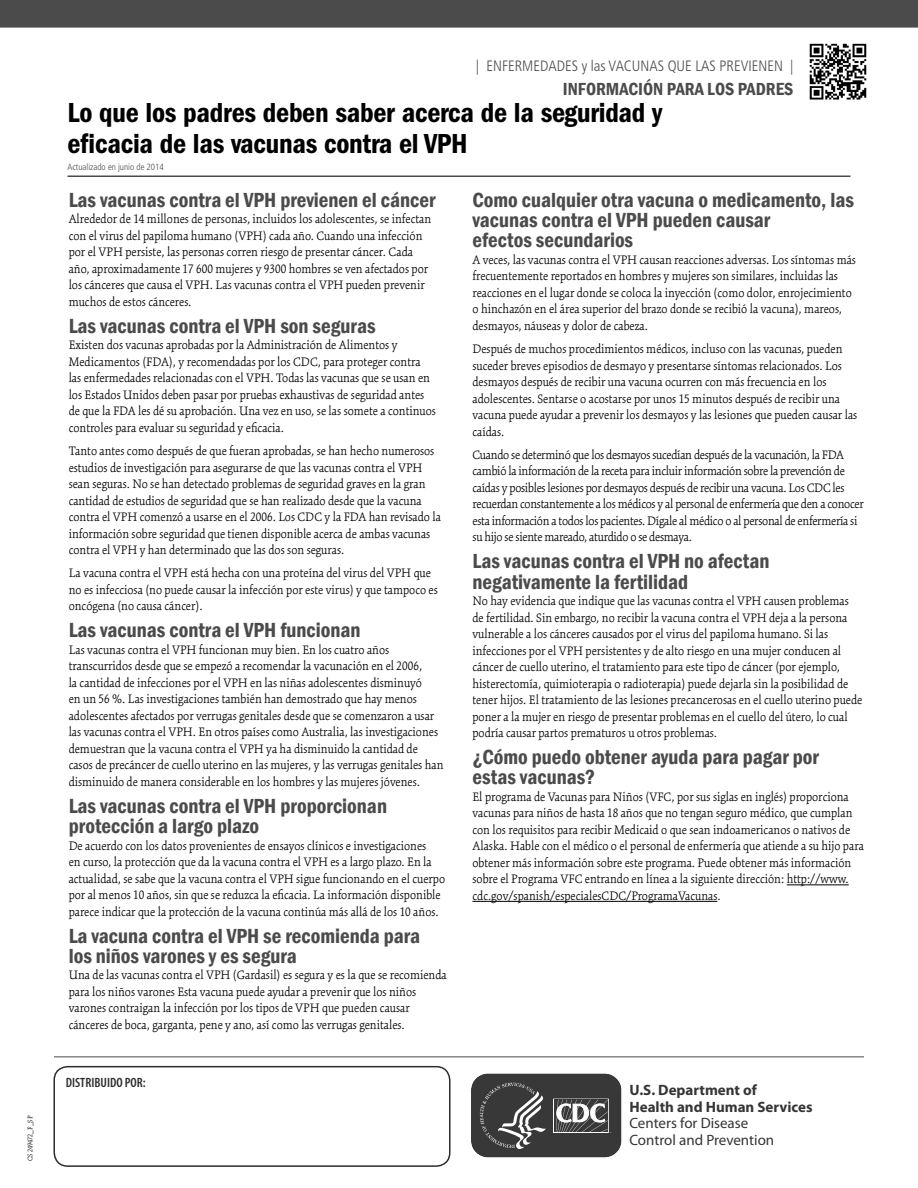
<style>
.page{position:relative;width:918px;height:1188px;background:#fff}
.page>*{position:absolute;margin:0;border:0;box-sizing:border-box;transform-origin:0 0}
.t1{font:28.5px "ITC Franklin Gothic Std Dm Cd";letter-spacing:-.01em;color:#000}
.t2{font:600 condensed 21px/20.2px "Franklin Gothic";color:#4b4b4b}
.t3{font:600 condensed 18px "Franklin Gothic";color:#4b4b4b}
.t4{font:300 condensed 15px "Frutiger LT Std";color:#4b4b4b}
.t5{font:700 15px/16.5px "Myriad Pro";color:#363636}
.t6{font:15px/16.5px "Myriad Pro";color:#363636}
.t7{font:300 13.5px/16.5px "Kinesis Std";color:#000}
.t8{font:300 13.5px/16.5px "Kinesis Std";letter-spacing:-.02em;color:#000}
.t9{font:600 condensed 13.5px "Myriad Pro";color:#2d2d2d}
.t10{font:300 condensed 9px "Frutiger LT Std";color:#4b4b4b}
.t11{font:300 7.5px "Kinesis Std";color:#000}
</style>
<div class="page">
<div style="left:0;top:0;width:918px;height:28px;background:#4b4b4b"></div>
<hr style="left:68px;top:176px;width:782px;height:1px;background:#4b4b4b">
<hr style="left:54px;top:1057px;width:810px;height:1px;background:#4b4b4b">
<div style="left:53px;top:1066px;width:398px;height:101px;border:2px solid #2d2d2d;border-radius:14px"></div>
<img style="left:809px;top:43px;width:58px;height:57px">
<svg style="left:471px;top:1073px;width:151px;height:85px;background:#555"></svg>
<hr style="left:787px;top:884px;width:62px;height:1px;background:#000">
<hr style="left:472px;top:901px;width:245px;height:1px;background:#000">
<p class="t11" style="left:26px;top:1161px;width:47px;rotate:-90deg">CS 249472_F_SP</p>
<p class="t4" style="left:476px;top:58px;width:319px">| ENFERMEDADES y las VACUNAS QUE LAS PREVIENEN |</p>
<h3 class="t3" style="left:563px;top:76px;width:232px">INFORMACIÓN PARA LOS PADRES</h3>
<p class="t1" style="left:68px;top:96px;width:596px">Lo que los padres deben saber acerca de la seguridad y</p>
<p class="t1" style="left:67px;top:127px;width:402px">eficacia de las vacunas contra el VPH</p>
<p class="t2" style="left:69px;top:190px;width:368px">Las vacunas contra el VPH previenen el cáncer</p>
<p class="t7" style="left:69px;top:211px;width:364px">Alrededor de 14 millones de personas, incluidos los adolescentes, se infectan</p>
<p class="t7" style="left:69px;top:227px;width:355px">con el virus del papiloma humano (VPH) cada año. Cuando una infección</p>
<p class="t7" style="left:69px;top:244px;width:346px">por el VPH persiste, las personas corren riesgo de presentar cáncer. Cada</p>
<p class="t7" style="left:69px;top:260px;width:361px">año, aproximadamente 17 600 mujeres y 9300 hombres se ven afectados por</p>
<p class="t7" style="left:69px;top:277px;width:358px">los cánceres que causa el VPH. Las vacunas contra el VPH pueden prevenir</p>
<p class="t7" style="left:69px;top:293px;width:124px">muchos de estos cánceres.</p>
<p class="t2" style="left:69px;top:316px;width:308px">Las vacunas contra el VPH son seguras</p>
<p class="t7" style="left:69px;top:337px;width:330px">Existen dos vacunas aprobadas por la Administración de Alimentos y</p>
<p class="t7" style="left:69px;top:353px;width:363px">Medicamentos (FDA), y recomendadas por los CDC, para proteger contra las enfermedades relacionadas con el VPH. Todas las vacunas que se usan en</p>
<p class="t7" style="left:69px;top:386px;width:369px">los Estados Unidos deben pasar por pruebas exhaustivas de seguridad antes de que la FDA les dé su aprobación. Una vez en uso, se las somete a continuos controles para evaluar su seguridad y eficacia.</p>
<p class="t7" style="left:69px;top:443px;width:367px">Tanto antes como después de que fueran aprobadas, se han hecho numerosos estudios de investigación para asegurarse de que las vacunas contra el VPH sean seguras. No se han detectado problemas de seguridad graves en la gran</p>
<p class="t7" style="left:69px;top:492px;width:355px">cantidad de estudios de seguridad que se han realizado desde que la vacuna</p>
<p class="t7" style="left:69px;top:509px;width:374px">contra el VPH comenzó a usarse en el 2006. Los CDC y la FDA han revisado la</p>
<p class="t7" style="left:69px;top:525px;width:363px">información sobre seguridad que tienen disponible acerca de ambas vacunas</p>
<p class="t7" style="left:69px;top:538px;width:364px;line-height:23.2px">contra el VPH y han determinado que las dos son seguras.<br>La vacuna contra el VPH está hecha con una proteína del virus del VPH que</p>
<p class="t7" style="left:69px;top:581px;width:371px">no es infecciosa (no puede causar la infección por este virus) y que tampoco es</p>
<p class="t7" style="left:69px;top:598px;width:135px">oncógena (no causa cáncer).</p>
<p class="t2" style="left:69px;top:620px;width:293px">Las vacunas contra el VPH funcionan</p>
<p class="t7" style="left:69px;top:641px;width:322px">Las vacunas contra el VPH funcionan muy bien. En los cuatro años</p>
<p class="t7" style="left:69px;top:658px;width:355px">transcurridos desde que se empezó a recomendar la vacunación en el 2006,</p>
<p class="t7" style="left:69px;top:674px;width:355px">la cantidad de infecciones por el VPH en las niñas adolescentes disminuyó</p>
<p class="t7" style="left:69px;top:691px;width:350px">en un 56 %. Las investigaciones también han demostrado que hay menos</p>
<p class="t7" style="left:69px;top:707px;width:367px">adolescentes afectados por verrugas genitales desde que se comenzaron a usar</p>
<p class="t7" style="left:69px;top:724px;width:371px">las vacunas contra el VPH. En otros países como Australia, las investigaciones</p>
<p class="t7" style="left:69px;top:740px;width:351px">demuestran que la vacuna contra el VPH ya ha disminuido la cantidad de</p>
<p class="t7" style="left:69px;top:757px;width:376px">casos de precáncer de cuello uterino en las mujeres, y las verrugas genitales han</p>
<p class="t7" style="left:69px;top:773px;width:353px">disminuido de manera considerable en los hombres y las mujeres jóvenes.</p>
<p class="t2" style="left:69px;top:796px;width:320px">Las vacunas contra el VPH proporcionan</p>
<p class="t2" style="left:69px;top:816px;width:192px">protección a largo plazo</p>
<p class="t7" style="left:69px;top:837px;width:378px">De acuerdo con los datos provenientes de ensayos clínicos e investigaciones<br>en curso, la protección que da la vacuna contra el VPH es a largo plazo. En la actualidad, se sabe que la vacuna contra el VPH sigue funcionando en el cuerpo</p>
<p class="t7" style="left:69px;top:887px;width:374px">por al menos 10 años, sin que se reduzca la eficacia. La información disponible</p>
<p class="t7" style="left:69px;top:903px;width:371px">parece indicar que la protección de la vacuna continúa más allá de los 10 años.</p>
<p class="t2" style="left:69px;top:925px;width:353px">La vacuna contra el VPH se recomienda para</p>
<p class="t2" style="left:69px;top:946px;width:230px">los niños varones y es segura</p>
<p class="t7" style="left:69px;top:967px;width:380px">Una de las vacunas contra el VPH (Gardasil) es segura y es la que se recomienda</p>
<p class="t7" style="left:69px;top:983px;width:349px">para los niños varones Esta vacuna puede ayudar a prevenir que los niños varones contraigan la infección por los tipos de VPH que pueden causar cánceres de boca, garganta, pene y ano, así como las verrugas genitales.</p>
<p class="t10" style="left:68px;top:162px;width:98px">Actualizado en junio de 2014</p>
<p class="t2" style="left:472px;top:190px;width:383px">Como cualquier otra vacuna o medicamento, las</p>
<p class="t2" style="left:472px;top:210px;width:299px">vacunas contra el VPH pueden causar</p>
<p class="t2" style="left:472px;top:230px;width:162px">efectos secundarios</p>
<p class="t7" style="left:472px;top:251px;width:385px">A veces, las vacunas contra el VPH causan reacciones adversas. Los síntomas más</p>
<p class="t7" style="left:472px;top:268px;width:367px">frecuentemente reportados en hombres y mujeres son similares, incluidas las</p>
<p class="t7" style="left:472px;top:284px;width:381px">reacciones en el lugar donde se coloca la inyección (como dolor, enrojecimiento</p>
<p class="t7" style="left:472px;top:301px;width:371px">o hinchazón en el área superior del brazo donde se recibió la vacuna), mareos,</p>
<p class="t7" style="left:472px;top:317px;width:177px">desmayos, náuseas y dolor de cabeza.</p>
<p class="t7" style="left:472px;top:341px;width:386px">Después de muchos procedimientos médicos, incluso con las vacunas, pueden suceder breves episodios de desmayo y presentarse síntomas relacionados. Los desmayos después de recibir una vacuna ocurren con más frecuencia en los adolescentes. Sentarse o acostarse por unos 15 minutos después de recibir una vacuna puede ayudar a prevenir los desmayos y las lesiones que pueden causar las caídas.</p>
<p class="t8" style="left:472px;top:446px;width:393px">Cuando se determinó que los desmayos sucedían después de la vacunación, la FDA cambió la información de la receta para incluir información sobre la prevención de caídas y posibles lesiones por desmayos después de recibir una vacuna. Los CDC les recuerdan constantemente a los médicos y al personal de enfermería que den a conocer esta información a todos los pacientes. Dígale al médico o al personal de enfermería si su hijo se siente mareado, aturdido o se desmaya.</p>
<h2 class="t2" style="left:472px;top:551px;width:299px">Las vacunas contra el VPH no afectan negativamente la fertilidad</h2>
<p class="t7" style="left:472px;top:593px;width:391px">No hay evidencia que indique que las vacunas contra el VPH causen problemas de fertilidad. Sin embargo, no recibir la vacuna contra el VPH deja a la persona vulnerable a los cánceres causados por el virus del papiloma humano. Si las infecciones por el VPH persistentes y de alto riesgo en una mujer conducen al cáncer de cuello uterino, el tratamiento para este tipo de cáncer (por ejemplo, histerectomía, quimioterapia o radioterapia) puede dejarla sin la posibilidad de tener hijos. El tratamiento de las lesiones precancerosas en el cuello uterino puede poner a la mujer en riesgo de presentar problemas en el cuello del útero, lo cual podría causar partos prematuros u otros problemas.</p>
<h2 class="t2" style="left:472px;top:747px;width:348px">¿Cómo puedo obtener ayuda para pagar por estas vacunas?</h2>
<p class="t7" style="left:472px;top:788px;width:393px">El programa de Vacunas para Niños (VFC, por sus siglas en inglés) proporciona vacunas para niños de hasta 18 años que no tengan seguro médico, que cumplan con los requisitos para recibir Medicaid o que sean indoamericanos o nativos de Alaska. Hable con el médico o el personal de enfermería que atiende a su hijo para obtener más información sobre este programa. Puede obtener más información sobre el Programa VFC entrando en línea a la siguiente dirección: http://www. cdc.gov/spanish/especialesCDC/ProgramaVacunas.</p>
<p class="t9" style="left:66px;top:1075px;width:82px">DISTRIBUIDO POR:</p>
<p class="t5" style="left:629px;top:1082px;width:185px">U.S. Department of<br>Health and Human Services</p>
<p class="t6" style="left:629px;top:1116px;width:146px">Centers for Disease<br>Control and Prevention</p>
</div>
